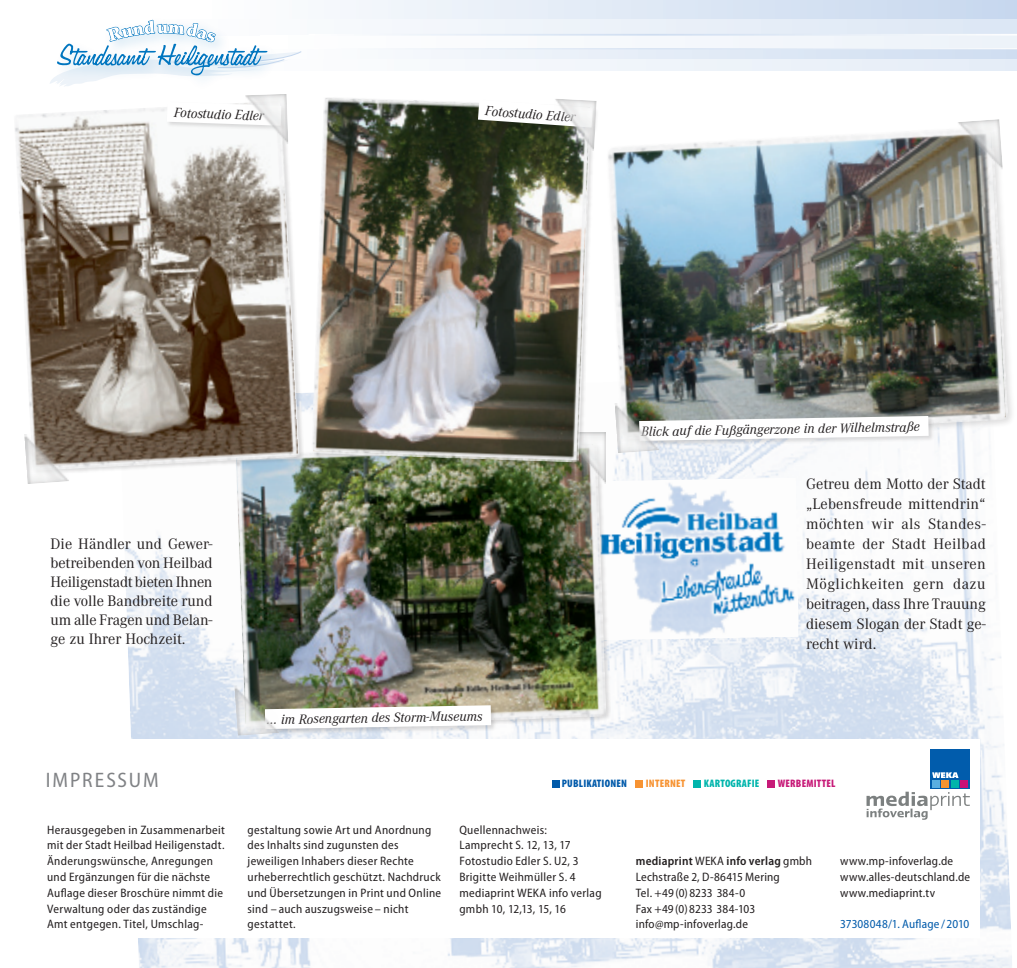
<style>
.page{position:relative;width:1017px;height:968px;background:#fff}
.page>*{position:absolute;margin:0;border:0;box-sizing:border-box;transform-origin:0 0}
.t1{font:semi-condensed 21px "Myriad Pro";letter-spacing:.085em;color:#808285}
.t2{font:15.75px/19.9px "Corporate A";color:#231f20;text-align:justify}
.t3{font:italic 14px "Corporate A";color:#231f20}
.t4{font:semi-condensed 12.25px/15.8px "Myriad Pro";letter-spacing:.025em;color:#231f20}
.t5{font:semi-condensed 12.25px "Myriad Pro";letter-spacing:.01em;color:#015aaa}
.t6{font:900 condensed 10.85px "Myriad Pro";letter-spacing:.02em;color:#015aaa}
.t7{font:900 condensed 10.85px "Myriad Pro";letter-spacing:.02em;color:#00b5ac}
.t8{font:900 condensed 10.85px "Myriad Pro";letter-spacing:.02em;color:#c71a78}
.t9{font:900 condensed 10.85px "Myriad Pro";color:#f79332}
.s1{font-weight:600}
</style>
<div class="page">
<img style="left:124px;top:393px;width:888px;height:574px">
<img style="left:611px;top:477px;width:188px;height:163px">
<div style="left:604px;top:124px;width:412px;height:323px;background:#fff"></div>
<img style="left:608px;top:130px;width:400px;height:310px">
<img style="left:235px;top:441px;width:371px;height:288px">
<div style="left:638px;top:415px;width:297px;height:31px;background:#231f20;opacity:.15"></div>
<svg style="left:660px;top:416px;width:269px;height:25px"></svg>
<img style="left:563px;top:432px;width:42px;height:51px">
<div style="left:312px;top:97px;width:284px;height:370px;background:#231f20;opacity:.15"></div>
<img style="left:311px;top:97px;width:280px;height:365px">
<div style="left:477px;top:99px;width:122px;height:34px;background:#231f20;opacity:.15"></div>
<svg style="left:478px;top:100px;width:74px;height:27px"></svg>
<img style="left:552px;top:99px;width:45px;height:52px">
<div style="left:13px;top:100px;width:291px;height:375px;background:#231f20;opacity:.15"></div>
<img style="left:14px;top:101px;width:286px;height:370px">
<div style="left:166px;top:101px;width:121px;height:31px;background:#231f20;opacity:.15"></div>
<svg style="left:167px;top:102px;width:78px;height:24px"></svg>
<img style="left:245px;top:94px;width:43px;height:52px">
<img style="left:614px;top:400px;width:46px;height:53px">
<img style="left:957px;top:119px;width:46px;height:53px">
<div style="left:264px;top:704px;width:233px;height:31px;background:#231f20;opacity:.15"></div>
<svg style="left:280px;top:705px;width:211px;height:24px"></svg>
<img style="left:234px;top:682px;width:46px;height:53px">
<img style="left:24px;top:431px;width:45px;height:53px">
<div style="left:202px;top:0;width:815px;height:20px;background:linear-gradient(to right,#fefefe,#c6d7ee)"></div>
<svg style="left:379px;top:20px;width:637px;height:14px"></svg>
<div style="left:260px;top:36px;width:757px;height:13px;background:#f5f8fc"></div>
<svg style="left:395px;top:49px;width:621px;height:11px"></svg>
<div style="left:193px;top:60px;width:824px;height:10px;background:#eff4fa"></div>
<hr style="left:313px;top:48px;width:704px;height:1px;background:#fff">
<svg style="left:50px;top:5px;width:252px;height:81px"></svg>
<svg style="left:1016px;top:20px;width:1px;height:14px"></svg>
<div style="left:37px;top:739px;width:943px;height:199px;background:#fff"></div>
<svg style="left:866px;top:791px;width:104px;height:28px"></svg>
<div style="left:930px;top:749px;width:40px;height:40px;background:#015cac"></div>
<div style="left:960px;top:779px;width:8px;height:8px;background:#c80f76"></div>
<div style="left:942px;top:779px;width:7px;height:8px;background:#f59431"></div>
<div style="left:951px;top:779px;width:7px;height:8px;background:#01b5ab"></div>
<div style="left:932px;top:779px;width:8px;height:8px;background:#5aaee1"></div>
<svg style="left:932px;top:772px;width:26px;height:5px"></svg>
<div style="left:768px;top:779px;width:7px;height:8px;background:#c71a78"></div>
<div style="left:693px;top:779px;width:8px;height:8px;background:#00b5ac"></div>
<div style="left:636px;top:779px;width:7px;height:8px;background:#f79332"></div>
<div style="left:552px;top:779px;width:7px;height:8px;background:#015aaa"></div>
<p class="t3" style="left:174px;top:104px;width:92px;rotate:2deg">Fotostudio Edler</p>
<p class="t3" style="left:486px;top:103px;width:92px;rotate:4deg">Fotostudio Edler</p>
<p class="t2" style="left:51px;top:534px;width:164px;line-height:18.9px">Die Händler und Gewer&shy;betreibenden von Heilbad Heiligenstadt bieten Ihnen die volle Bandbreite rund um alle Fragen und Belan&shy;ge zu Ihrer Hochzeit.</p>
<p class="t3" style="left:267px;top:711px;width:217px;rotate:-1deg">… im Rosengarten des Storm-Museums</p>
<p class="t3" style="left:641px;top:423px;width:280px;rotate:-1deg">Blick auf die Fußgängerzone in der Wilhelmstraße</p>
<p class="t2" style="left:806px;top:474px;width:181px">Getreu dem Motto der Stadt „Lebensfreude mittendrin“ möchten wir als Standes&shy;beamte der Stadt Heilbad Heiligenstadt mit unseren Möglichkeiten gern dazu beitragen, dass Ihre Trauung diesem Slogan der Stadt ge&shy;recht wird.</p>
<h1 class="t1" style="left:46px;top:767px;width:112px">impressum</h1>
<p class="t4" style="left:47px;top:821px;width:179px">Herausgegeben in Zusammen--arbeit mit der Stadt Heilbad Heiligenstadt.<br>Änderungswünsche, Anregungen und Ergänzungen für die nächste Auflage dieser Broschüre nimmt die Verwaltung oder das zuständige Amt entgegen. Titel, Umschlag-</p>
<p class="t4" style="left:248px;top:821px;width:195px">gestaltung sowie Art und Anordnung des Inhalts sind zugunsten des jeweiligen Inhabers dieser Rechte urheberrechtlich geschützt. Nachdruck und Übersetzungen in Print und Online sind – auch auszugs-weise – nicht gestattet.</p>
<p class="t4" style="left:459px;top:821px;width:144px">Quellennachweis:<br>Lamprecht S. 12, 13, 17<br>Fotostudio Edler S. U2, 3<br>Brigitte Weihmüller S. 4 mediaprint WEKA info verlag gmbh 10, 12,13, 15, 16</p>
<p class="t6" style="left:562px;top:776px;width:67px">PUBLI KATIONEN</p>
<p class="t9" style="left:646px;top:776px;width:36px">INTERNET</p>
<p class="t7" style="left:704px;top:776px;width:53px">KARTOGRAFIE</p>
<p class="t8" style="left:778px;top:776px;width:59px">WERBEMITTEL</p>
<p class="t4" style="left:636px;top:852px;width:178px"><span class="s1">mediaprint</span> WEKA <span class="s1">info verlag</span> gmbh<br>Lechstraße 2, D-86415 Mering<br>Tel. +49 (0) 8233 384-0<br>Fax +49 (0) 8233 384-103 info@mp-infoverlag.de</p>
<p class="t4" style="left:840px;top:852px;width:132px">www.mp-infoverlag.de www.alles-deutschland.de www.mediaprint.tv</p>
<p class="t5" style="left:840px;top:916px;width:131px">37308048/1. Auflage / 2010</p>
</div>
